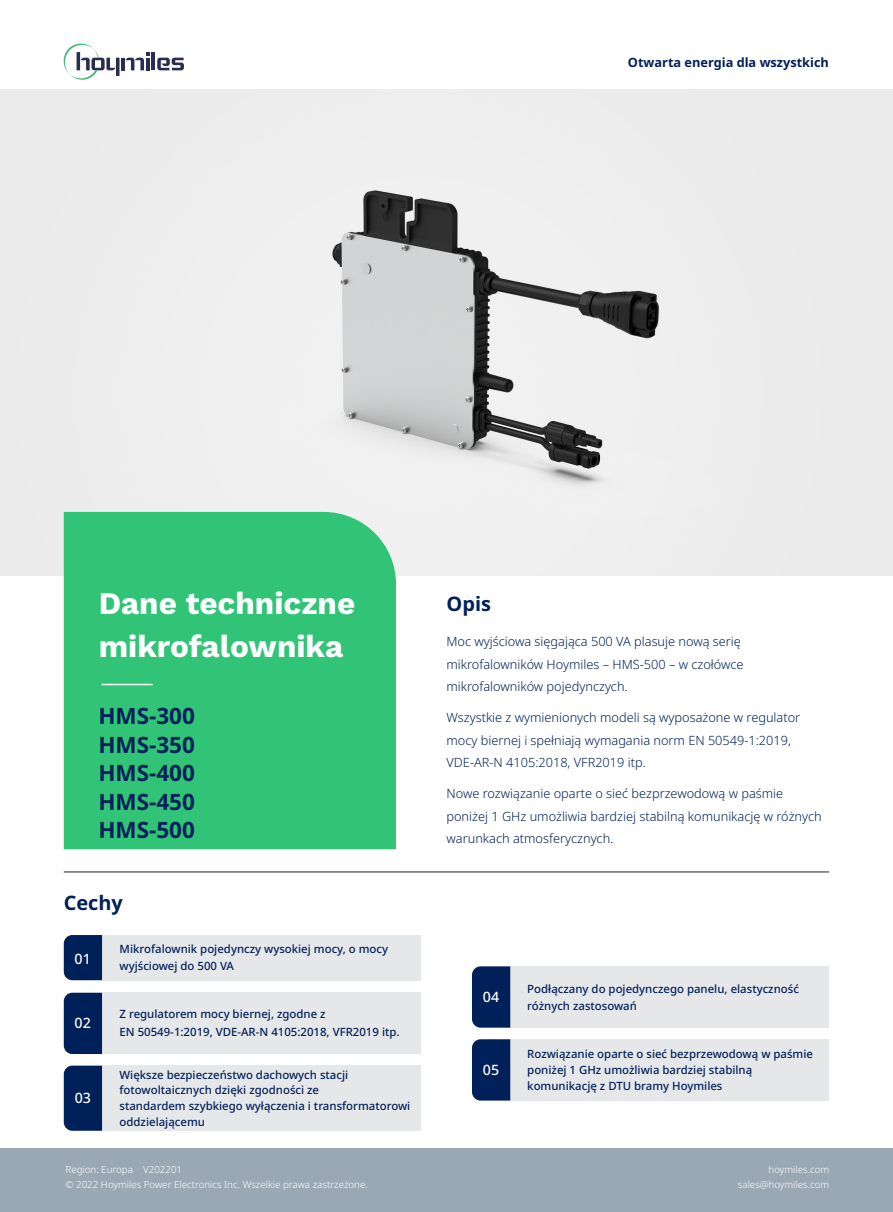
<style>
.page{position:relative;width:893px;height:1212px;background:#fff}
.page>*{position:absolute;margin:0;border:0;box-sizing:border-box;transform-origin:0 0}
.t1{font:700 31.35px/42.8px "Work Sans";color:#fff}
.t2{font:700 22.5px "Noto Sans";color:#00205a}
.t3{font:700 19.95px "Noto Sans";color:#00205a}
.t4{font:500 14.25px "Noto Sans";color:#fff}
.t5{font:300 12.75px/22.5px "Noto Sans";color:#00205a}
.t6{font:700 12.75px "Noto Sans";color:#00205a}
.t7{font:500 11.4px/15.6px "Noto Sans";color:#00205a}
.t8{font:300 9.75px "Noto Sans";color:#fff}
</style>
<div class="page">
<img style="left:0;top:89px;width:892px;height:487px">
<div style="left:64px;top:512px;width:332px;height:337px;background:#31c477"></div>
<div style="left:0;top:1148px;width:893px;height:64px;background:#9aa8b4"></div>
<hr style="left:64px;top:872px;width:765px;height:1px;background:#231f20">
<hr style="left:102px;top:684px;width:51px;height:1px;background:#fff">
<div style="left:102px;top:935px;width:319px;height:45px;background:#e6e7e9"></div>
<div style="left:64px;top:935px;width:38px;height:45px;background:#00205a"></div>
<div style="left:102px;top:993px;width:319px;height:61px;background:#e6e7e9"></div>
<div style="left:510px;top:966px;width:319px;height:62px;background:#e6e7e9"></div>
<div style="left:102px;top:1065px;width:319px;height:66px;background:#e6e7e9"></div>
<div style="left:510px;top:1039px;width:319px;height:61px;background:#e6e7e9"></div>
<div style="left:64px;top:993px;width:38px;height:61px;background:#00205a"></div>
<div style="left:472px;top:966px;width:38px;height:62px;background:#00205a"></div>
<div style="left:64px;top:1065px;width:38px;height:66px;background:#00205a"></div>
<div style="left:472px;top:1039px;width:38px;height:61px;background:#00205a"></div>
<hr style="left:152px;top:52px;width:3px;height:18px;background:#2a2c52">
<svg style="left:157px;top:58px;width:27px;height:12px"></svg>
<svg style="left:63px;top:43px;width:87px;height:37px"></svg>
<p class="t6" style="left:628px;top:53px;width:203px">Otwarta energia dla wszystkich</p>
<p class="t1" style="left:99px;top:584px;width:258px">Dane techniczne mikrofalownika</p>
<p class="t2" style="left:98px;top:700px;width:98px">HMS-300</p>
<p class="t2" style="left:98px;top:729px;width:98px">HMS-350</p>
<p class="t2" style="left:98px;top:757px;width:98px">HMS-400</p>
<p class="t2" style="left:98px;top:786px;width:98px">HMS-450</p>
<p class="t2" style="left:98px;top:814px;width:98px">HMS-500</p>
<p class="t3" style="left:64px;top:889px;width:61px">Cechy</p>
<p class="t4" style="left:75px;top:949px;width:18px">01</p>
<p class="t7" style="left:120px;top:940px;width:270px;line-height:17.1px">Mikrofalownik pojedynczy wysokiej mocy, o mocy wyjściowej do 500 VA</p>
<p class="t4" style="left:75px;top:1013px;width:18px">02</p>
<p class="t4" style="left:75px;top:1088px;width:18px">03</p>
<p class="t7" style="left:120px;top:1007px;width:208px">Z regulatorem mocy biernej, zgodne z</p>
<p class="t7" style="left:120px;top:1024px;width:282px">EN 50549-1:2019, VDE-AR-N 4105:2018, VFR2019 itp.</p>
<p class="t7" style="left:120px;top:1067px;width:230px">Większe bezpieczeństwo dachowych stacji fotowoltaicznych dzięki zgodności ze</p>
<p class="t7" style="left:120px;top:1098px;width:292px">standardem szybkiego wyłączenia i transformatorowi oddzielającemu</p>
<p class="t8" style="left:65px;top:1162px;width:118px">Region: Europa V202201</p>
<p class="t8" style="left:65px;top:1177px;width:304px">© 2022 Hoymiles Power Electronics Inc. Wszelkie prawa zastrzeżone.</p>
<p class="t3" style="left:446px;top:589px;width:46px">Opis</p>
<p class="t5" style="left:446px;top:631px;width:299px">Moc wyjściowa sięgająca 500 VA plasuje nową serię mikrofalowników Hoymiles – HMS-500 – w czołówce mikrofalowników pojedynczych.</p>
<p class="t5" style="left:446px;top:707px;width:355px">Wszystkie z wymienionych modeli są wyposażone w regulator mocy biernej i spełniają wymagania norm EN 50549-1:2019,<br>VDE-AR-N 4105:2018, VFR2019 itp.</p>
<p class="t5" style="left:446px;top:783px;width:377px">Nowe rozwiązanie oparte o sieć bezprzewodową w paśmie poniżej 1 GHz umożliwia bardziej stabilną komunikację w różnych warunkach atmosferycznych.</p>
<p class="t4" style="left:483px;top:987px;width:18px">04</p>
<p class="t4" style="left:483px;top:1060px;width:18px">05</p>
<p class="t7" style="left:527px;top:980px;width:273px;line-height:17.1px">Podłączany do pojedynczego panelu, elastyczność różnych zastosowań</p>
<p class="t7" style="left:527px;top:1047px;width:287px">Rozwiązanie oparte o sieć bezprzewodową w paśmie poniżej 1 GHz umożliwia bardziej stabilną</p>
<p class="t7" style="left:527px;top:1078px;width:197px">komunikację z DTU bramy Hoymiles</p>
<p class="t8" style="left:769px;top:1162px;width:62px">hoymiles.com</p>
<p class="t8" style="left:738px;top:1177px;width:93px">sales@hoymiles.com</p>
</div>
